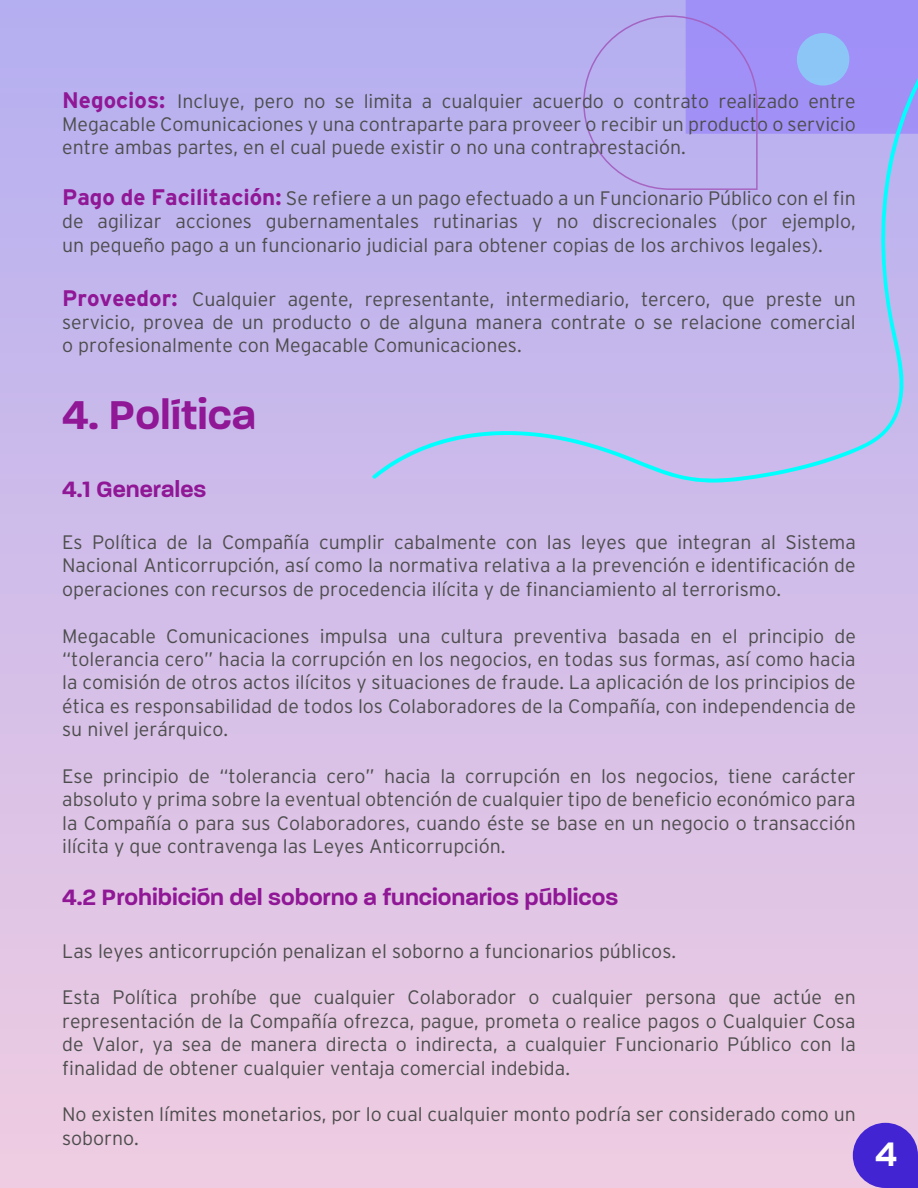
<style>
.page{position:relative;width:918px;height:1188px;background:#fff}
.page>*{position:absolute;margin:0;border:0;box-sizing:border-box;transform-origin:0 0}
.t1{font:600 43.5px "Paralucent";color:#901796}
.t2{font:700 33.6px "Interstate";color:#fff}
.t3{font:600 24px "Paralucent";color:#901796}
.t4{font:300 19.5px/23.4px "Interstate";color:#4d4d4d;text-align:justify}
.s1{font-weight:700;font-size:22.5px;color:#901796}
</style>
<div class="page">
<div style="left:0;top:0;width:918px;height:1188px;background:linear-gradient(to bottom,#b4aff1,#efcce1)"></div>
<svg style="left:583px;top:0;width:335px;height:11px;background:#a599f5"></svg>
<svg style="left:853px;top:1123px;width:65px;height:65px;background:#5d3ed5"></svg>
<svg style="left:371px;top:11px;width:547px;height:472px;background:#bab2ee"></svg>
<p class="t4" style="left:62px;top:89px;width:795px"><span class="s1">Negocios:</span> Incluye, pero no se limita a cualquier acuerdo o contrato realizado entre Megacable Comunicaciones y una contraparte para proveer o recibir un producto o servicio entre ambas partes, en el cual puede existir o no una contraprestación.</p>
<p class="t4" style="left:62px;top:186px;width:795px"><span class="s1">Pago de Facilitación:</span> Se refiere a un pago efectuado a un Funcionario Público con el fin de agilizar acciones gubernamentales rutinarias y no discrecionales (por ejemplo, un pequeño pago a un funcionario judicial para obtener copias de los archivos legales).</p>
<p class="t4" style="left:62px;top:287px;width:795px"><span class="s1">Proveedor:</span> Cualquier agente, representante, intermediario, tercero, que preste un servicio, provea de un producto o de alguna manera contrate o se relacione comercial o profesionalmente con Megacable Comunicaciones.</p>
<h1 class="t1" style="left:62px;top:389px;width:195px">4. Política</h1>
<p class="t3" style="left:62px;top:474px;width:146px">4.1 Generales</p>
<p class="t4" style="left:62px;top:530px;width:795px">Es Política de la Compañía cumplir cabalmente con las leyes que integran al Sistema Nacional Anticorrupción, así como la normativa relativa a la prevención e identificación de operaciones con recursos de procedencia ilícita y de financiamiento al terrorismo.</p>
<p class="t4" style="left:62px;top:624px;width:795px">Megacable Comunicaciones impulsa una cultura preventiva basada en el principio de “tolerancia cero” hacia la corrupción en los negocios, en todas sus formas, así como hacia la comisión de otros actos ilícitos y situaciones de fraude. La aplicación de los principios de ética es responsabilidad de todos los Colaboradores de la Compañía, con independencia de su nivel jerárquico.</p>
<p class="t4" style="left:62px;top:764px;width:795px">Ese principio de “tolerancia cero” hacia la corrupción en los negocios, tiene carácter absoluto y prima sobre la eventual obtención de cualquier tipo de beneficio económico para la Compañía o para sus Colaboradores, cuando éste se base en un negocio o transacción ilícita y que contravenga las Leyes Anticorrupción.</p>
<p class="t3" style="left:62px;top:883px;width:558px">4.2 Prohibición del soborno a funcionarios públicos</p>
<p class="t4" style="left:62px;top:939px;width:615px">Las leyes anticorrupción penalizan el soborno a funcionarios públicos.</p>
<p class="t4" style="left:62px;top:986px;width:795px">Esta Política prohíbe que cualquier Colaborador o cualquier persona que actúe en representación de la Compañía ofrezca, pague, prometa o realice pagos o Cualquier Cosa de Valor, ya sea de manera directa o indirecta, a cualquier Funcionario Público con la finalidad de obtener cualquier ventaja comercial indebida.</p>
<p class="t4" style="left:62px;top:1103px;width:795px">No existen límites monetarios, por lo cual cualquier monto podría ser considerado como un soborno.</p>
<h2 class="t2" style="left:874px;top:1136px;width:25px">4</h2>
</div>
